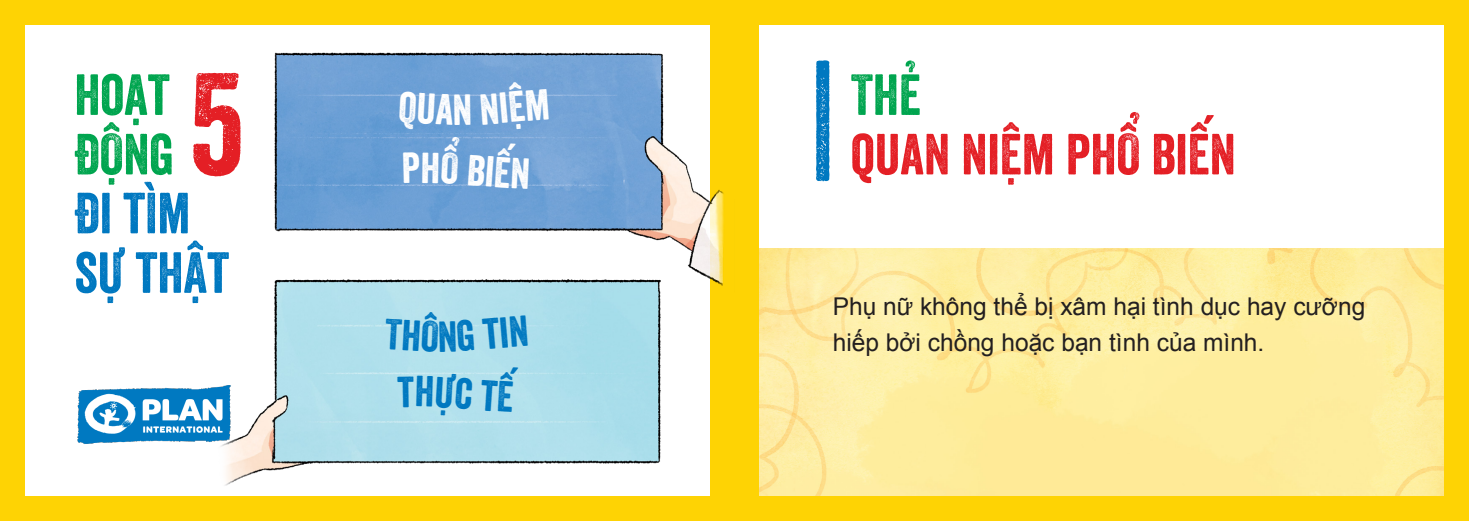
<style>
.page{position:relative;width:1469px;height:521px;background:#fff}
.page>*{position:absolute;margin:0;border:0;box-sizing:border-box;transform-origin:0 0}
.t1{font:140px "SVN Veneer";color:#e41f25}
.t2{font:140px "SVN Veneer";color:#0078c0}
.t3{font:56px "SVN Veneer";color:#e41f25}
.t4{font:56px/59.5px "SVN Veneer";color:#00a54f}
.t5{font:56px/59.5px "SVN Veneer";color:#0078c0}
.t6{font:24.5px/36.8px "Arial";color:#231f20}
</style>
<div class="page">
<img style="left:759px;top:248px;width:685px;height:248px">
<div style="left:734px;top:0;width:734px;height:25px;background:#fed304"></div>
<div style="left:734px;top:496px;width:734px;height:25px;background:#fed304"></div>
<div style="left:734px;top:0;width:25px;height:521px;background:#fed304"></div>
<div style="left:1444px;top:0;width:24px;height:521px;background:#fed304"></div>
<div style="left:0;top:0;width:734px;height:25px;background:#fed304"></div>
<div style="left:0;top:496px;width:734px;height:25px;background:#fed304"></div>
<div style="left:0;top:0;width:25px;height:521px;background:#fed304"></div>
<img style="left:221px;top:25px;width:513px;height:471px">
<img style="left:77px;top:382px;width:156px;height:64px">
<svg style="left:399px;top:91px;width:72px;height:39px"></svg>
<div style="left:480px;top:81px;width:69px;height:49px;background:#71a2d6"></div>
<div style="left:403px;top:136px;width:56px;height:48px;background:#6a9fd5"></div>
<div style="left:468px;top:142px;width:61px;height:47px;background:#6c9fd5"></div>
<div style="left:385px;top:311px;width:89px;height:41px;background:#b4e2ed"></div>
<div style="left:482px;top:315px;width:46px;height:34px;background:#afe0ec"></div>
<div style="left:397px;top:366px;width:121px;height:50px;background:#b3e1ed"></div>
<h1 class="t1" style="left:189px;top:14px;width:57px">5</h1>
<h2 class="t4" style="left:74px;top:60px;width:101px">HOẠT<br>ĐỘNG</h2>
<h2 class="t5" style="left:74px;top:178px;width:156px">ĐI TÌM<br>SỰ THẬT</h2>
<h1 class="t2" style="left:809px;top:15px;width:29px">|</h1>
<h2 class="t4" style="left:851px;top:60px;width:71px">THẺ</h2>
<h2 class="t3" style="left:851px;top:110px;width:386px">QUAN NIỆM PHỔ BIẾN</h2>
<p class="t6" style="left:832px;top:288px;width:534px">Phụ nữ không thể bị xâm hại tình dục hay cưỡng hiếp bởi chồng hoặc bạn tình của mình.</p>
</div>
